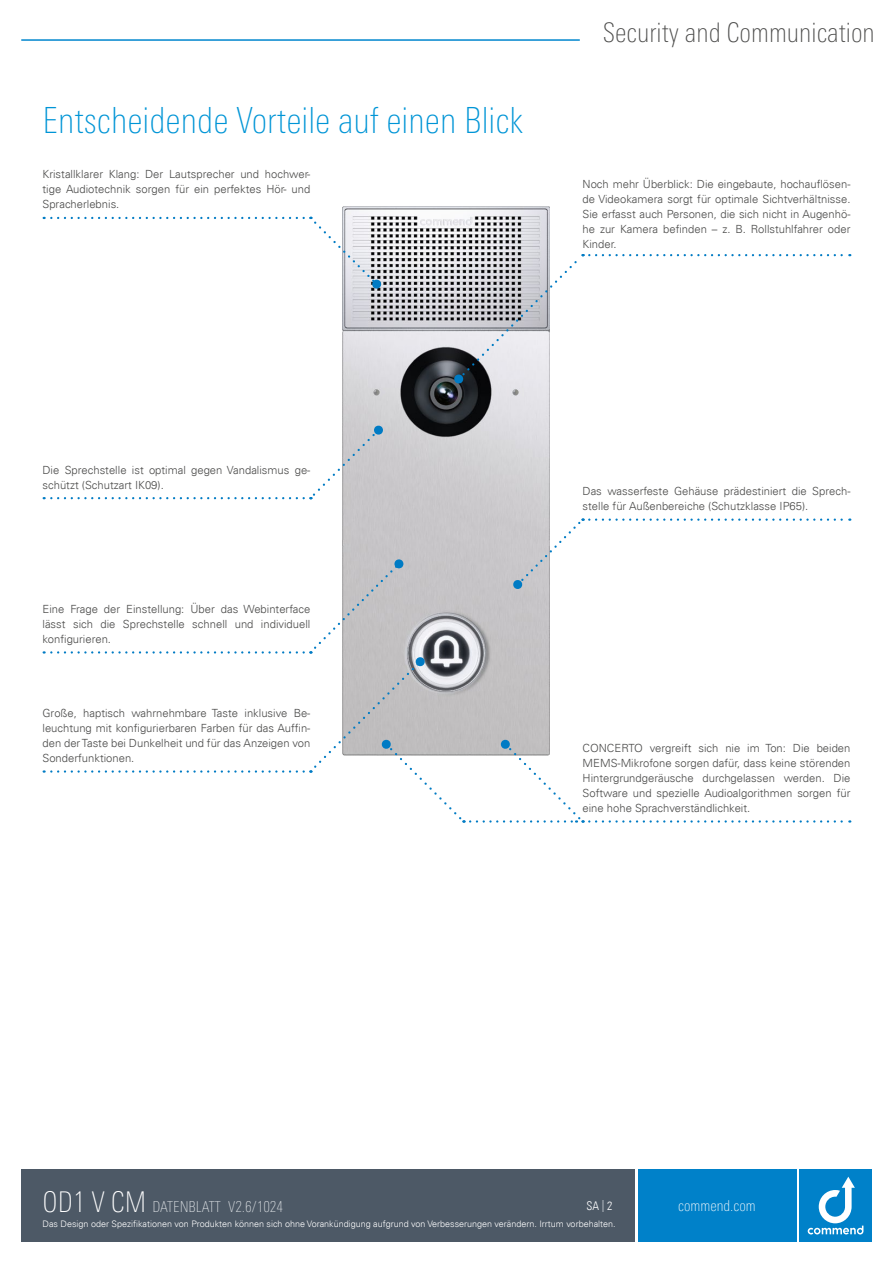
<style>
.page{position:relative;width:893px;height:1263px;background:#fff}
.page>*{position:absolute;margin:0;border:0;box-sizing:border-box;transform-origin:0 0}
.t1{font:100 condensed 36px "Univers Next Pro";color:#0095d6}
.t2{font:100 condensed 27px "Univers Next Pro";color:#4a4a49}
.t3{font:100 condensed 15px "Univers Next Pro";color:#e0e4e7}
.t4{font:100 condensed 15px "Univers Next Pro";color:#fff}
.t5{font:12px "Univers Com 47 Light Cond";color:#fff}
.t6{font:300 11.25px/15px "Univers Com 45";color:#4a4a49;text-align:justify}
.t7{font:300 9px "Univers Com 45";color:#fff}
.s1{font-size:28.5px;color:#fff}
.s2{color:#e0e4e7}
</style>
<div class="page">
<img style="left:342px;top:207px;width:207px;height:548px">
<svg style="left:310px;top:217px;width:72px;height:72px"></svg>
<svg style="left:44px;top:217px;width:260px;height:2px"></svg>
<svg style="left:454px;top:254px;width:396px;height:130px"></svg>
<svg style="left:513px;top:518px;width:337px;height:71px"></svg>
<svg style="left:310px;top:425px;width:73px;height:74px"></svg>
<svg style="left:44px;top:497px;width:260px;height:2px"></svg>
<svg style="left:470px;top:739px;width:380px;height:84px"></svg>
<svg style="left:44px;top:651px;width:260px;height:3px"></svg>
<svg style="left:310px;top:559px;width:154px;height:264px"></svg>
<svg style="left:44px;top:770px;width:260px;height:3px"></svg>
<hr style="left:21px;top:39px;width:559px;height:2px;background:#0086ce">
<div style="left:799px;top:1169px;width:73px;height:73px;background:#0081c9"></div>
<div style="left:638px;top:1169px;width:158px;height:73px;background:#0081c9"></div>
<svg style="left:808px;top:1177px;width:55px;height:57px"></svg>
<div style="left:21px;top:1169px;width:614px;height:73px;background:#4d5966"></div>
<h1 class="t1" style="left:43px;top:100px;width:482px">Entscheidende Vorteile auf einen Blick</h1>
<h2 class="t2" style="left:603px;top:17px;width:274px">Security and Communication</h2>
<p class="t6" style="left:43px;top:167px;width:269px">Kristallklarer Klang: Der Lautsprecher und hochwer&shy;tige Audiotechnik sorgen für ein perfektes Hör- und Spracherlebnis.</p>
<p class="t6" style="left:583px;top:176px;width:269px">Noch mehr Überblick: Die eingebaute, hochauflösen&shy;de Videokamera sorgt für optimale Sichtverhältnisse.<br>Sie erfasst auch Personen, die sich nicht in Augenhö&shy;he zur Kamera befinden – z. B. Rollstuhlfahrer oder Kinder.</p>
<p class="t6" style="left:43px;top:462px;width:269px">Die Sprechstelle ist optimal gegen Vandalismus ge&shy;schützt (Schutzart IK09).</p>
<p class="t6" style="left:43px;top:601px;width:269px">Eine Frage der Einstellung: Über das Webinterface lässt sich die Sprechstelle schnell und individuell konfigurieren.</p>
<p class="t6" style="left:43px;top:705px;width:269px">Große, haptisch wahrnehmbare Taste inklusive Be&shy;leuchtung mit konfigurierbaren Farben für das Auffin&shy;den der Taste bei Dunkelheit und für das Anzeigen von Sonderfunktionen.</p>
<p class="t6" style="left:583px;top:483px;width:269px">Das wasserfeste Gehäuse prädestiniert die Sprech&shy;stelle für Außenbereiche (Schutzklasse IP65).</p>
<p class="t6" style="left:583px;top:740px;width:269px">CONCERTO vergreift sich nie im Ton: Die beiden MEMS-Mikrofone sorgen dafür, dass keine störenden Hintergrundgeräusche durchgelassen werden. Die Software und spezielle Audioalgorithmen sorgen für eine hohe Sprachverständlichkeit.</p>
<h3 class="t3" style="left:43px;top:1198px;width:242px"><span class="s1">OD1 V CM</span> DATENBLATT V2.6/1024</h3>
<p class="t5" style="left:586px;top:1198px;width:27px">SA <span class="s2">|</span> 2</p>
<h3 class="t4" style="left:678px;top:1197px;width:79px">commend.com</h3>
<p class="t7" style="left:43px;top:1218px;width:575px">Das Design oder Spezifikationen von Produkten können sich ohne Vorankündigung aufgrund von Verbesserungen verändern. Irrtum vorbehalten.</p>
</div>
